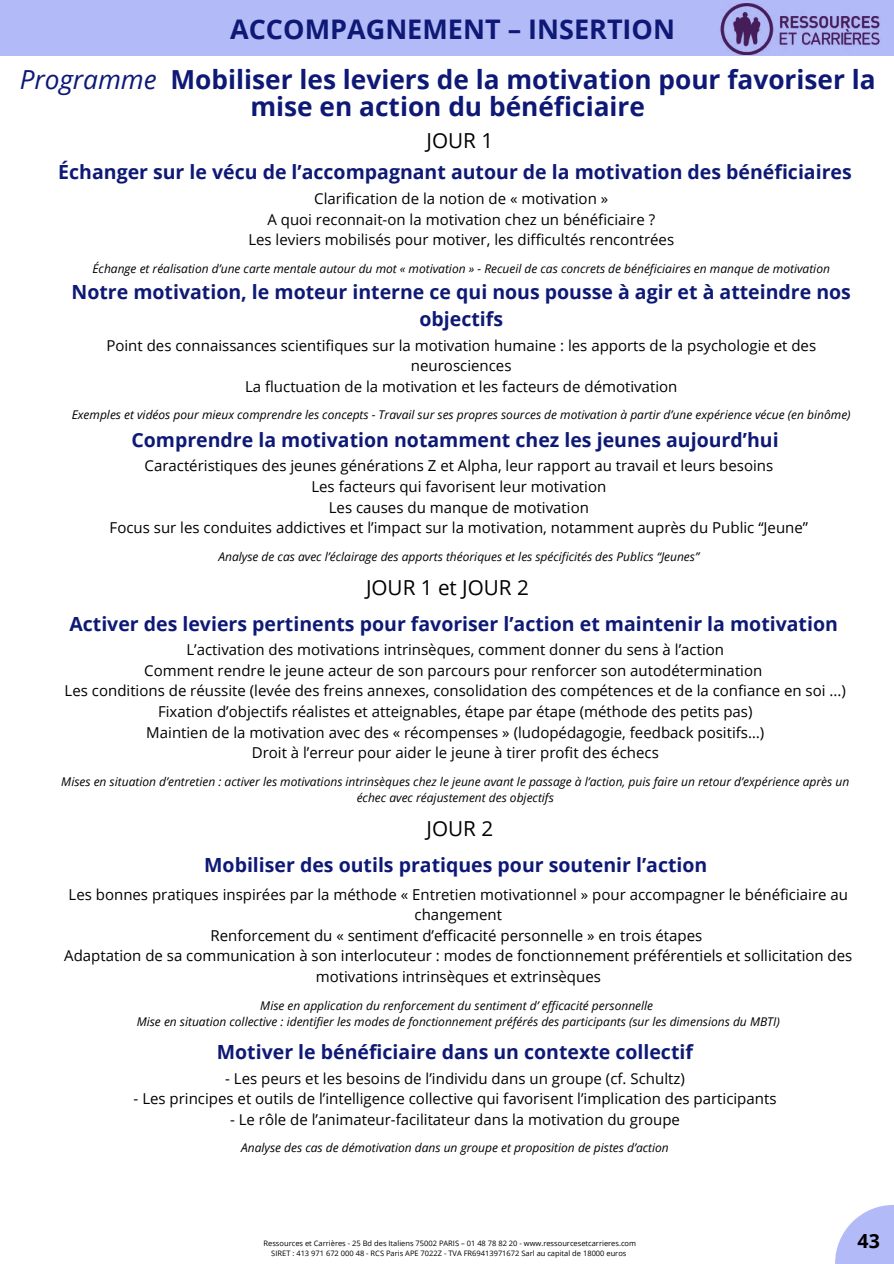
<style>
.page{position:relative;width:894px;height:1264px;background:#fff}
.page>*{position:absolute;margin:0;border:0;box-sizing:border-box;transform-origin:0 0}
.t1{font:700 27px "Open Sans";color:#0e1976}
.t2{font:700 26.25px/27px "Open Sans";color:#0e1976;text-align:center}
.t3{font:20.7px "Open Sans";color:#000}
.t4{font:700 19.5px/27px "Open Sans";color:#0e1976;text-align:center}
.t5{font:700 19.5px "Open Sans";color:#000}
.t6{font:15px/20.5px "Open Sans";color:#000;text-align:center}
.t7{font:italic 12px/16.2px "Open Sans";color:#000;text-align:center}
.t8{font:7.5px/10.1px "Open Sans";color:#000;text-align:center}
.s1{font-weight:400;font-style:italic}
</style>
<div class="page">
<div style="left:0;top:0;width:893px;height:55px;background:#b3baf8"></div>
<img style="left:720px;top:3px;width:160px;height:52px">
<svg style="left:835px;top:1205px;width:58px;height:58px;fill:#b3baf8"></svg>
<h1 class="t1" style="left:230px;top:10px;width:446px">ACCOMPAGNEMENT – INSERTION</h1>
<h2 class="t2" style="left:20px;top:65px;width:857px"><span class="s1">Programme</span> Mobiliser les leviers de la motivation pour favoriser la mise en action du bénéficiaire</h2>
<h3 class="t3" style="left:426px;top:127px;width:68px">JOUR 1</h3>
<h3 class="t4" style="left:58px;top:158px;width:794px">Échanger sur le vécu de l’accompagnant autour de la motivation des bénéficiaires</h3>
<p class="t6" style="left:248px;top:188px;width:427px">Clarification de la notion de « motivation »<br>A quoi reconnait-on la motivation chez un bénéficiaire ?<br>Les leviers mobilisés pour motiver, les difficultés rencontrées</p>
<p class="t7" style="left:92px;top:260px;width:738px">Échange et réalisation d’une carte mentale autour du mot « motivation » - Recueil de cas concrets de bénéficiaires en manque de motivation</p>
<h3 class="t4" style="left:71px;top:278px;width:780px">Notre motivation, le moteur interne ce qui nous pousse à agir et à atteindre nos objectifs</h3>
<p class="t6" style="left:106px;top:334px;width:711px">Point des connaissances scientifiques sur la motivation humaine : les apports de la psychologie et des neurosciences<br>La fluctuation de la motivation et les facteurs de démotivation</p>
<p class="t7" style="left:72px;top:407px;width:780px">Exemples et vidéos pour mieux comprendre les concepts - Travail sur ses propres sources de motivation à partir d’une expérience vécue (en binôme)</p>
<h3 class="t4" style="left:131px;top:426px;width:648px">Comprendre la motivation notamment chez les jeunes aujourd’hui</h3>
<p class="t6" style="left:110px;top:455px;width:699px">Caractéristiques des jeunes générations Z et Alpha, leur rapport au travail et leurs besoins<br>Les facteurs qui favorisent leur motivation<br>Les causes du manque de motivation<br>Focus sur les conduites addictives et l’impact sur la motivation, notamment auprès du Public “Jeune”</p>
<p class="t7" style="left:218px;top:548px;width:482px">Analyse de cas avec l’éclairage des apports théoriques et les spécificités des Publics “Jeunes”</p>
<h3 class="t3" style="left:366px;top:573px;width:164px">JOUR 1 et JOUR 2</h3>
<h3 class="t4" style="left:69px;top:609px;width:769px">Activer des leviers pertinents pour favoriser l’action et maintenir la motivation</h3>
<p class="t6" style="left:65px;top:639px;width:782px">L’activation des motivations intrinsèques, comment donner du sens à l’action<br>Comment rendre le jeune acteur de son parcours pour renforcer son autodétermination<br>Les conditions de réussite (levée des freins annexes, consolidation des compétences et de la confiance en soi ...)<br>Fixation d’objectifs réalistes et atteignables, étape par étape (méthode des petits pas)<br>Maintien de la motivation avec des « récompenses » (ludopédagogie, feedback positifs…)<br>Droit à l’erreur pour aider le jeune à tirer profit des échecs</p>
<p class="t7" style="left:61px;top:773px;width:789px">Mises en situation d’entretien : activer les motivations intrinsèques chez le jeune avant le passage à l’action, puis faire un retour d’expérience après un échec avec réajustement des objectifs</p>
<h3 class="t3" style="left:426px;top:814px;width:68px">JOUR 2</h3>
<h3 class="t4" style="left:204px;top:850px;width:504px">Mobiliser des outils pratiques pour soutenir l’action</h3>
<p class="t6" style="left:64px;top:883px;width:789px">Les bonnes pratiques inspirées par la méthode « Entretien motivationnel » pour accompagner le bénéficiaire au changement<br>Renforcement du « sentiment d’efficacité personnelle » en trois étapes<br>Adaptation de sa communication à son interlocuteur : modes de fonctionnement préférentiels et sollicitation des motivations intrinsèques et extrinsèques</p>
<p class="t7" style="left:137px;top:996px;width:644px">Mise en application du renforcement du sentiment d’ efficacité personnelle<br>Mise en situation collective : identifier les modes de fonctionnement préférés des participants (sur les dimensions du MBTI)</p>
<h3 class="t4" style="left:217px;top:1038px;width:477px">Motiver le bénéficiaire dans un contexte collectif</h3>
<p class="t6" style="left:225px;top:1067px;width:461px">- Les peurs et les besoins de l’individu dans un groupe (cf. Schultz)</p>
<p class="t6" style="left:134px;top:1088px;width:644px">- Les principes et outils de l’intelligence collective qui favorisent l’implication des participants</p>
<p class="t6" style="left:230px;top:1108px;width:451px">- Le rôle de l’animateur-facilitateur dans la motivation du groupe</p>
<p class="t7" style="left:241px;top:1139px;width:429px">Analyse des cas de démotivation dans un groupe et proposition de pistes d’action</p>
<p class="t8" style="left:263px;top:1238px;width:374px">Ressources et Carrières - 25 Bd des Italiens 75002 PARIS – 01 48 78 82 20 - www.ressourcesetcarrieres.com<br>SIRET : 413 971 672 000 48 - RCS Paris APE 7022Z - TVA FR69413971672 Sarl au capital de 18000 euros</p>
<h3 class="t5" style="left:857px;top:1226px;width:24px">43</h3>
</div>
